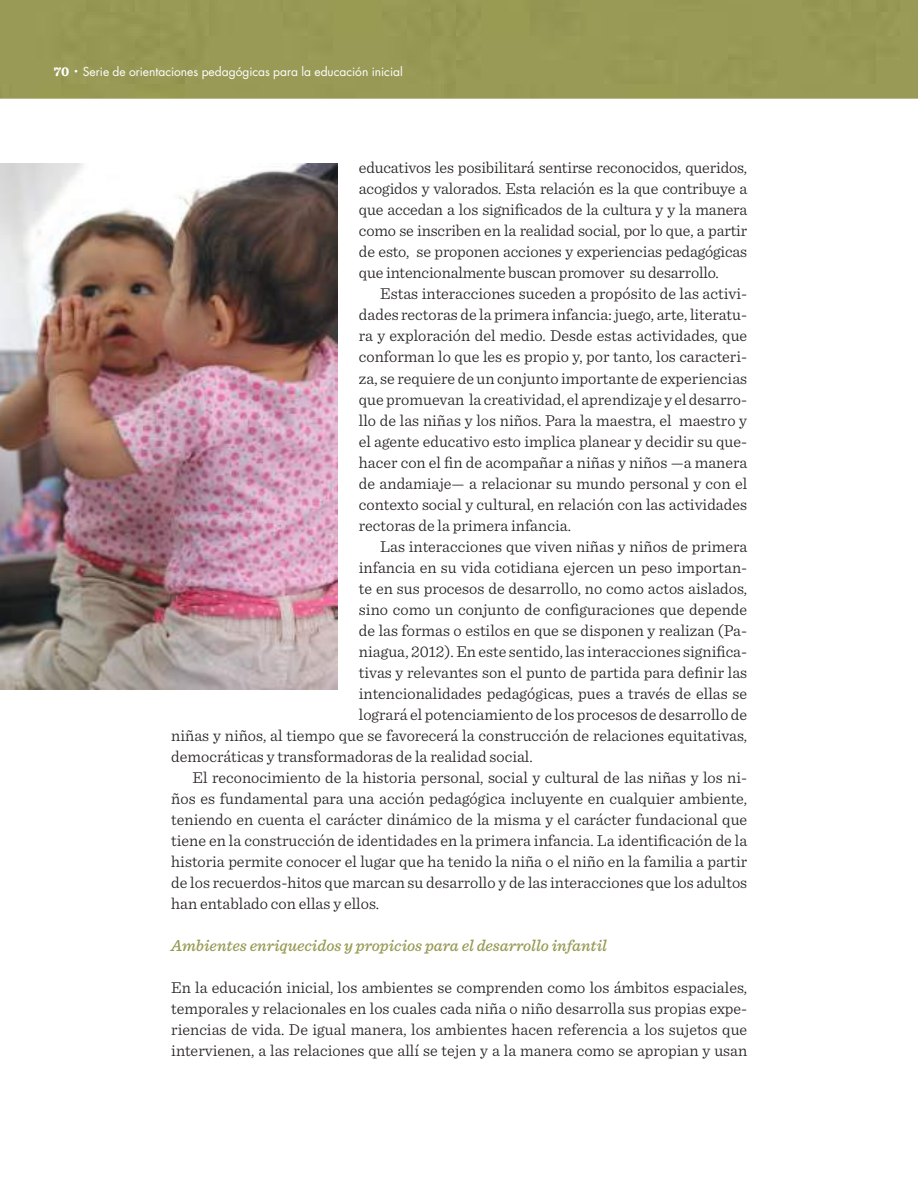
<style>
.page{position:relative;width:918px;height:1188px;background:#fff}
.page>*{position:absolute;margin:0;border:0;box-sizing:border-box;transform-origin:0 0}
.t1{font:300 16.5px/21px "Sentinel";color:#241f1f;text-align:justify}
.t2{font:italic 500 16.5px "Sentinel";color:#989a53}
.t3{font:12px "Futura Std";color:#fff}
.s1{font-family:"Sentinel";font-weight:700;font-size:13.5px}
.s2{font-family:"Sentinel";font-weight:700;font-size:15px}
</style>
<div class="page">
<hr style="left:0;top:97px;width:917px;height:2px;background:#989a53">
<div style="left:0;top:0;width:917px;height:97px;background:#999a56"></div>
<img style="left:0;top:163px;width:337px;height:527px">
<p class="t3" style="left:54px;top:64px;width:350px"><span class="s1">70</span> <span class="s2">·</span> Serie de orientaciones pedagógicas para la educación inicial</p>
<p class="t1" style="left:359px;top:156px;width:389px">educativos les posibilitará sentirse reconocidos, queridos, acogidos y valorados. Esta relación es la que contribuye a que accedan a los significados de la cultura y y la manera como se inscriben en la realidad social, por lo que, a partir de esto, se proponen acciones y experiencias pedagógicas que intencionalmente buscan promover su desarrollo.</p>
<p class="t1" style="left:359px;top:282px;width:390px;text-indent:21px">Estas interacciones suceden a propósito de las activi&shy;dades rectoras de la primera infancia: juego, arte, literatu&shy;ra y exploración del medio. Desde estas actividades, que conforman lo que les es propio y, por tanto, los caracteri&shy;za, se requiere de un conjunto importante de experiencias que promuevan la creatividad, el aprendizaje y el desarro&shy;llo de las niñas y los niños. Para la maestra, el maestro y el agente educativo esto implica planear y decidir su que&shy;hacer con el fin de acompañar a niñas y niños —a manera de andamiaje— a relacionar su mundo personal y con el contexto social y cultural, en relación con las actividades rectoras de la primera infancia.</p>
<p class="t1" style="left:380px;top:534px;width:368px">Las interacciones que viven niñas y niños de primera</p>
<p class="t1" style="left:359px;top:555px;width:389px">infancia en su vida cotidiana ejercen un peso importan-</p>
<p class="t1" style="left:359px;top:576px;width:389px">te en sus procesos de desarrollo, no como actos aislados,</p>
<p class="t1" style="left:359px;top:597px;width:389px">sino como un conjunto de configuraciones que depende</p>
<p class="t1" style="left:359px;top:618px;width:389px">de las formas o estilos en que se disponen y realizan (Pa-</p>
<p class="t1" style="left:359px;top:639px;width:389px">niagua, 2012). En este sentido, las interacciones significa-</p>
<p class="t1" style="left:359px;top:660px;width:389px">tivas y relevantes son el punto de partida para definir las</p>
<p class="t1" style="left:359px;top:681px;width:389px">intencionalidades pedagógicas, pues a través de ellas se</p>
<p class="t1" style="left:359px;top:702px;width:389px">logrará el potenciamiento de los procesos de desarrollo de</p>
<p class="t1" style="left:171px;top:723px;width:577px">niñas y niños, al tiempo que se favorecerá la construcción de relaciones equitativas,</p>
<p class="t1" style="left:171px;top:744px;width:363px">democráticas y transformadoras de la realidad social.</p>
<p class="t1" style="left:192px;top:765px;width:556px">El reconocimiento de la historia personal, social y cultural de las niñas y los ni-</p>
<p class="t1" style="left:171px;top:786px;width:577px">ños es fundamental para una acción pedagógica incluyente en cualquier ambiente,</p>
<p class="t1" style="left:171px;top:807px;width:577px">teniendo en cuenta el carácter dinámico de la misma y el carácter fundacional que</p>
<p class="t1" style="left:171px;top:828px;width:577px">tiene en la construcción de identidades en la primera infancia. La identificación de la</p>
<p class="t1" style="left:171px;top:849px;width:577px">historia permite conocer el lugar que ha tenido la niña o el niño en la familia a partir</p>
<p class="t1" style="left:171px;top:870px;width:577px">de los recuerdos-hitos que marcan su desarrollo y de las interacciones que los adultos</p>
<p class="t1" style="left:171px;top:891px;width:209px">han entablado con ellas y ellos.</p>
<p class="t2" style="left:171px;top:932px;width:437px">Ambientes enriquecidos y propicios para el desarrollo infantil</p>
<p class="t1" style="left:171px;top:975px;width:577px">En la educación inicial, los ambientes se comprenden como los ámbitos espaciales, temporales y relacionales en los cuales cada niña o niño desarrolla sus propias expe&shy;riencias de vida. De igual manera, los ambientes hacen referencia a los sujetos que intervienen, a las relaciones que allí se tejen y a la manera como se apropian y usan</p>
</div>
